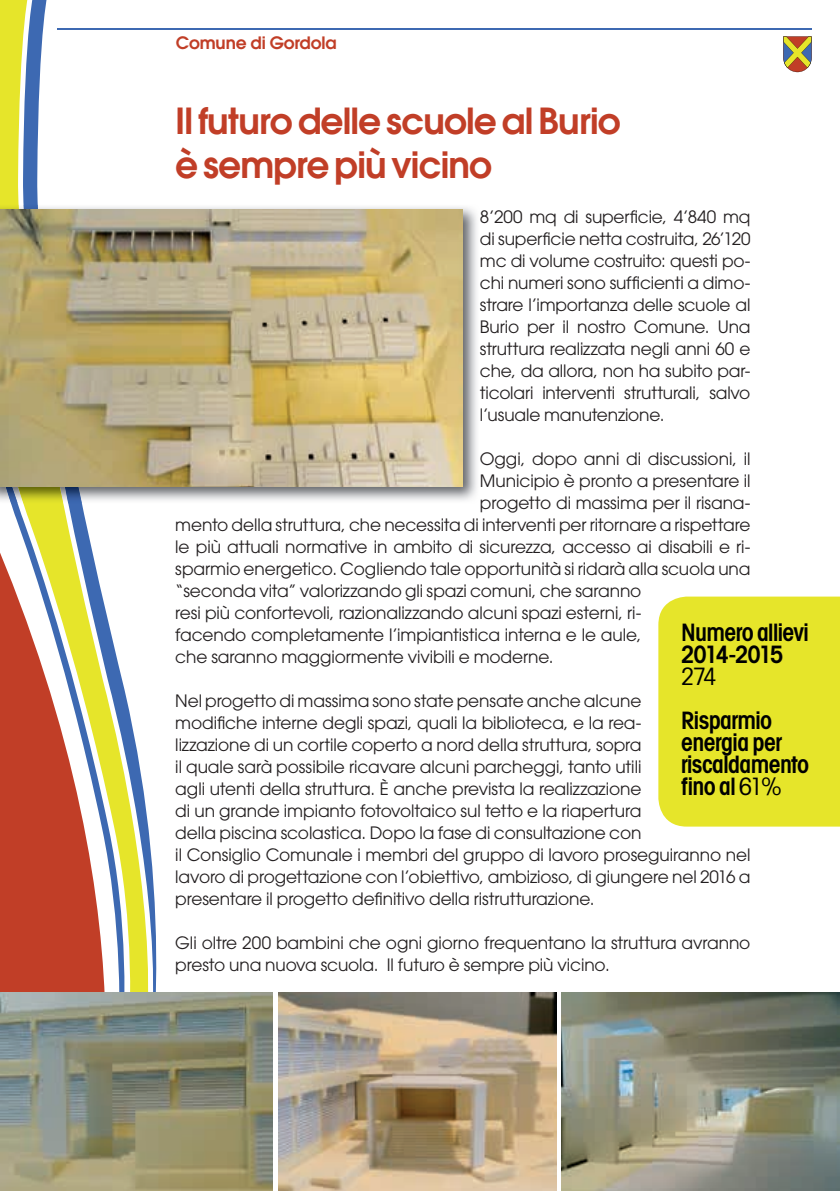
<style>
.page{position:relative;width:840px;height:1191px;background:#fff}
.page>*{position:absolute;margin:0;border:0;box-sizing:border-box;transform-origin:0 0}
.t1{font:600 36px "Avant Garde CE";letter-spacing:-.025em;color:#c13e27}
.t2{font:600 36px "Avant Garde";letter-spacing:-.025em;color:#c13e27}
.t3{font:600 condensed 24px/22px "Avant Garde";letter-spacing:-.03em;color:#000}
.t4{font:condensed 24px "Avant Garde";color:#000}
.t5{font:17px/22px "Avant Garde";letter-spacing:-.005em;color:#231f20}
.t6{font:600 17px "Avant Garde";letter-spacing:-.01em;color:#c13e27}
.s1{font-weight:400}
</style>
<div class="page">
<svg style="left:0;top:0;width:22px;height:205px;fill:#e6e52a"></svg>
<svg style="left:22px;top:0;width:154px;height:525px"></svg>
<svg style="left:0;top:525px;width:157px;height:467px"></svg>
<svg style="left:783px;top:36px;width:28px;height:36px"></svg>
<hr style="left:57px;top:28px;width:754px;height:1px;background:#3d69b2">
<div style="left:658px;top:596px;width:181px;height:230px;background:#e6e52a"></div>
<img style="left:82px;top:205px;width:395px;height:298px">
<img style="left:0;top:486px;width:18px;height:17px">
<img style="left:24px;top:205px;width:58px;height:298px">
<img style="left:0;top:210px;width:462px;height:276px">
<img style="left:0;top:992px;width:272px;height:199px">
<img style="left:278px;top:992px;width:278px;height:199px">
<img style="left:561px;top:992px;width:278px;height:199px">
<p class="t6" style="left:176px;top:33px;width:162px">Comune di Gordola</p>
<h1 class="t1" style="left:175px;top:98px;width:447px">Il futuro delle scuole al Burio</h1>
<h1 class="t2" style="left:175px;top:143px;width:318px">è sempre più vicino</h1>
<p class="t5" style="left:479px;top:205px;width:272px;text-align:justify">8’200 mq di superficie, 4’840 mq di superficie netta costruita, 26’120 mc di volume costruito: questi po&shy;chi numeri sono sufficienti a dimo&shy;strare l’importanza delle scuole al Burio per il nostro Comune. Una struttura realizzata negli anni 60 e che, da allora, non ha subito par&shy;ticolari interventi strutturali, salvo l’usuale manutenzione.</p>
<p class="t5" style="left:479px;top:447px;width:272px">Oggi, dopo anni di discussioni, il</p>
<p class="t5" style="left:479px;top:469px;width:272px">Municipio è pronto a presentare il</p>
<p class="t5" style="left:479px;top:491px;width:272px">progetto di massima per il risana-</p>
<p class="t5" style="left:175px;top:513px;width:576px">mento della struttura, che necessita di interventi per ritornare a rispettare</p>
<p class="t5" style="left:175px;top:535px;width:576px">le più attuali normative in ambito di sicurezza, accesso ai disabili e ri-</p>
<p class="t5" style="left:175px;top:557px;width:576px">sparmio energetico. Cogliendo tale opportunità si ridarà alla scuola una</p>
<p class="t5" style="left:175px;top:579px;width:467px">“seconda vita” valorizzando gli spazi comuni, che saranno</p>
<p class="t5" style="left:175px;top:601px;width:467px">resi più confortevoli, razionalizzando alcuni spazi esterni, ri-</p>
<p class="t5" style="left:175px;top:623px;width:467px">facendo completamente l’impiantistica interna e le aule,</p>
<p class="t5" style="left:175px;top:645px;width:379px">che saranno maggiormente vivibili e moderne.</p>
<p class="t5" style="left:175px;top:689px;width:576px">Nel progetto di massima sono state pensate anche alcune<br>modifiche interne degli spazi, quali la biblioteca, e la rea-<br>lizzazione di un cortile coperto a nord della struttura, sopra<br>il quale sarà possibile ricavare alcuni parcheggi, tanto utili<br>agli utenti della struttura. È anche prevista la realizzazione<br>di un grande impianto fotovoltaico sul tetto e la riapertura<br>della piscina scolastica. Dopo la fase di consultazione con<br>il Consiglio Comunale i membri del gruppo di lavoro proseguiranno nel lavoro di progettazione con l’obiettivo, ambizioso, di giungere nel 2016 a presentare il progetto definitivo della ristrutturazione.</p>
<p class="t5" style="left:175px;top:931px;width:576px">Gli oltre 200 bambini che ogni giorno frequentano la struttura avranno presto una nuova scuola. Il futuro è sempre più vicino.</p>
<h2 class="t3" style="left:680px;top:621px;width:129px">Numero allievi<br>2014-2015</h2>
<h2 class="t4" style="left:680px;top:661px;width:37px">274</h2>
<h2 class="t3" style="left:680px;top:709px;width:129px">Risparmio energia per riscaldamento fino al <span class="s1">61%</span></h2>
</div>
